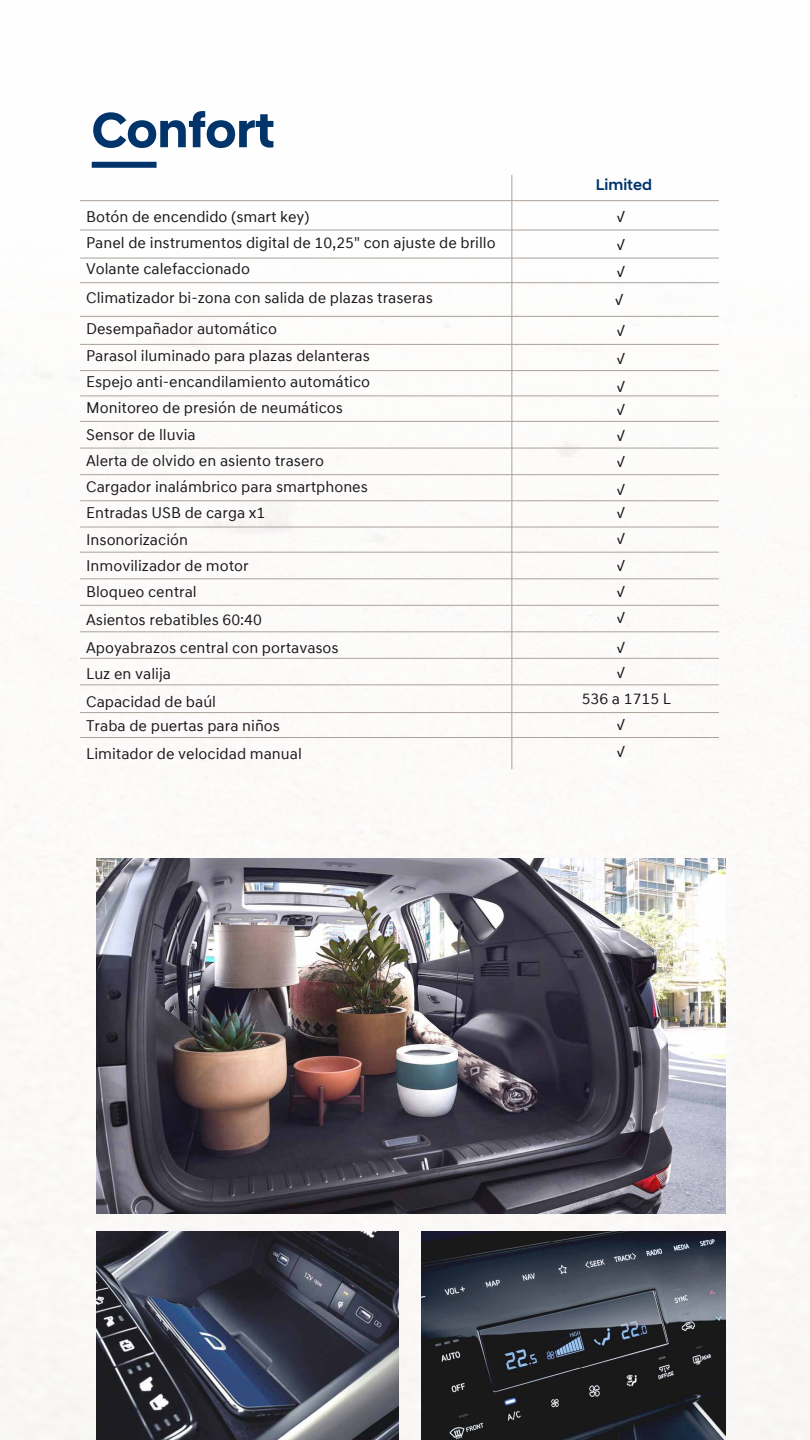
<style>
.page{position:relative;width:810px;height:1440px;background:#fff}
.page>*{position:absolute;margin:0;border:0;box-sizing:border-box;transform-origin:0 0}
.t1{font:700 50.25px "Hyundai Sans Head Office";letter-spacing:-.005em;color:#00346a}
.t2{font:15.75px/26.2px "Hyundai Sans Text Office";color:#1b171b}
.t3{font:500 15.75px "Hyundai Sans Head Office";color:#00346a}
</style>
<div class="page">
<img style="left:0;top:161px;width:810px;height:1279px">
<div style="left:92px;top:162px;width:65px;height:6px;background:#00346a"></div>
<hr style="left:511px;top:175px;width:1px;height:594px;background:#aca29a">
<hr style="left:80px;top:370px;width:639px;height:1px;background:#aca29a">
<hr style="left:80px;top:395px;width:639px;height:1px;background:#aca29a">
<hr style="left:80px;top:421px;width:639px;height:1px;background:#aca29a">
<hr style="left:80px;top:448px;width:639px;height:1px;background:#aca29a">
<hr style="left:80px;top:474px;width:639px;height:1px;background:#aca29a">
<hr style="left:80px;top:500px;width:639px;height:1px;background:#aca29a">
<hr style="left:80px;top:527px;width:639px;height:1px;background:#aca29a">
<hr style="left:80px;top:552px;width:639px;height:1px;background:#aca29a">
<hr style="left:80px;top:578px;width:639px;height:1px;background:#aca29a">
<hr style="left:80px;top:605px;width:639px;height:1px;background:#aca29a">
<hr style="left:80px;top:631px;width:639px;height:1px;background:#aca29a">
<hr style="left:80px;top:658px;width:639px;height:1px;background:#aca29a">
<hr style="left:80px;top:684px;width:639px;height:1px;background:#aca29a">
<hr style="left:80px;top:712px;width:639px;height:1px;background:#aca29a">
<hr style="left:80px;top:737px;width:639px;height:1px;background:#aca29a">
<hr style="left:80px;top:344px;width:639px;height:1px;background:#aca29a">
<hr style="left:80px;top:316px;width:639px;height:1px;background:#aca29a">
<hr style="left:80px;top:282px;width:639px;height:1px;background:#aca29a">
<hr style="left:80px;top:258px;width:639px;height:1px;background:#aca29a">
<hr style="left:80px;top:230px;width:639px;height:1px;background:#aca29a">
<hr style="left:80px;top:200px;width:639px;height:1px;background:#aca29a">
<img style="left:96px;top:858px;width:629px;height:355px">
<img style="left:422px;top:1231px;width:303px;height:209px">
<img style="left:96px;top:1231px;width:303px;height:209px">
<h1 class="t1" style="left:92px;top:100px;width:184px">Confort</h1>
<p class="t3" style="left:596px;top:175px;width:57px">Limited</p>
<p class="t2" style="left:617px;top:202px;width:10px;line-height:29px">√ √</p>
<p class="t2" style="left:615px;top:257px;width:11px;line-height:28.5px">√ √</p>
<p class="t2" style="left:617px;top:316px;width:10px;line-height:28.2px;text-align:justify">√ √ √</p>
<p class="t2" style="left:617px;top:397px;width:10px;line-height:25.9px;text-align:justify">√ √ √</p>
<p class="t2" style="left:617px;top:478px;width:10px;line-height:23px">√ √</p>
<p class="t2" style="left:617px;top:526px;width:10px;text-align:justify">√ √ √</p>
<p class="t2" style="left:86px;top:203px;width:225px">Botón de encendido (smart key)</p>
<p class="t2" style="left:86px;top:230px;width:411px">Panel de instrumentos digital de 10,25" con ajuste de brillo<br>Volante calefaccionado</p>
<p class="t2" style="left:86px;top:282px;width:348px;line-height:31.5px">Climatizador bi-zona con salida de plazas traseras<br>Desempañador automático</p>
<p class="t2" style="left:86px;top:342px;width:286px">Parasol iluminado para plazas delanteras<br>Espejo anti-encandilamiento automático<br>Monitoreo de presión de neumáticos<br>Sensor de lluvia<br>Alerta de olvido en asiento trasero<br>Cargador inalámbrico para smartphones<br>Entradas USB de carga x1<br>Insonorización<br>Inmovilizador de motor<br>Bloqueo central</p>
<p class="t2" style="left:86px;top:606px;width:254px;line-height:27.8px">Asientos rebatibles 60:40<br>Apoyabrazos central con portavasos</p>
<p class="t2" style="left:86px;top:660px;width:86px">Luz en valija</p>
<p class="t2" style="left:86px;top:712px;width:217px;line-height:27.4px">Traba de puertas para niños<br>Limitador de velocidad manual</p>
<p class="t2" style="left:617px;top:605px;width:10px">√</p>
<p class="t2" style="left:617px;top:634px;width:10px;line-height:25.7px">√ √</p>
<p class="t2" style="left:86px;top:689px;width:131px">Capacidad de baúl</p>
<p class="t2" style="left:582px;top:686px;width:91px">536 a 1715 L</p>
<p class="t2" style="left:617px;top:712px;width:10px">√</p>
<p class="t2" style="left:617px;top:739px;width:10px">√</p>
</div>
